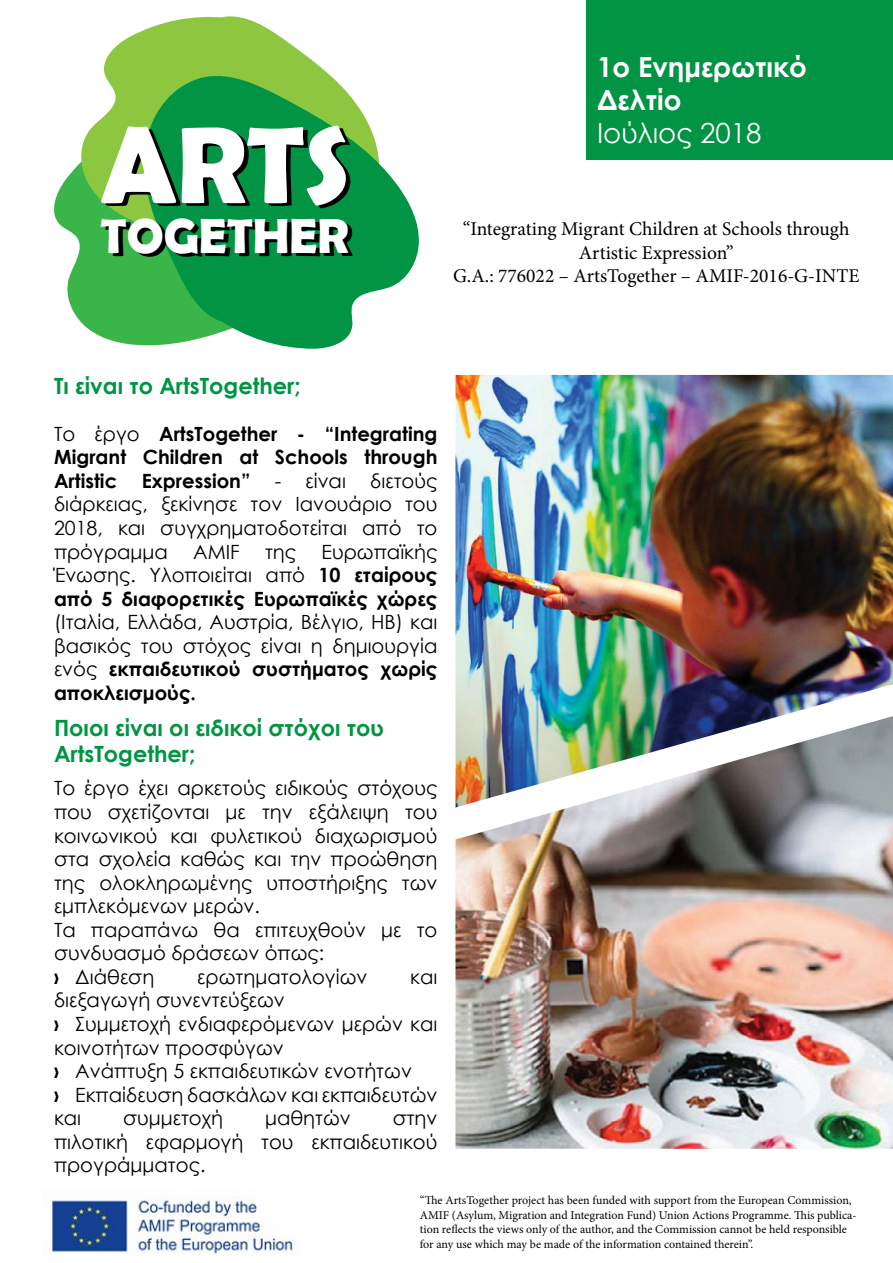
<style>
.page{position:relative;width:893px;height:1263px;background:#fff}
.page>*{position:absolute;margin:0;border:0;box-sizing:border-box;transform-origin:0 0}
.t1{font:700 109.65px "Berlin Sans FB Demi";color:#fff}
.t2{font:700 49.35px "Berlin Sans FB Demi";color:#fff}
.t3{font:700 27.75px/33.3px "Century Gothic";color:#fff}
.t4{font:27.75px "Century Gothic";color:#fff}
.t5{font:700 22.5px/27px "Century Gothic";color:#009444}
.t6{font:19.65px/23.5px "Century Gothic";color:#000;text-align:justify}
.t7{font:700 19.65px/23.5px "Century Gothic";color:#000;text-align:justify}
.t8{font:19.5px/23.4px "Minion Pro";color:#000;text-align:center}
.t9{font:12px/14.4px "Minion Pro";color:#000}
.s1{font-weight:700}
.s2{font-weight:400}
</style>
<div class="page">
<img style="left:51px;top:1199px;width:244px;height:55px">
<div style="left:587px;top:0;width:306px;height:159px;background:#009444"></div>
<svg style="left:54px;top:164px;width:88px;height:182px;fill:#39b54a"></svg>
<svg style="left:79px;top:16px;width:248px;height:228px;fill:#8dc63f"></svg>
<svg style="left:142px;top:72px;width:277px;height:277px;fill:#009444"></svg>
<img style="left:455px;top:807px;width:438px;height:342px">
<img style="left:455px;top:375px;width:438px;height:432px">
<h1 class="t1" style="left:101px;top:102px;width:251px">ARTS</h1>
<h2 class="t2" style="left:101px;top:208px;width:250px">TOGETHER</h2>
<h3 class="t3" style="left:597px;top:49px;width:211px">1ο Ενημερωτικό<br>Δελτίο</h3>
<h3 class="t4" style="left:597px;top:114px;width:166px">Ιούλιος 2018</h3>
<p class="t8" style="left:453px;top:217px;width:408px">“Integrating Migrant Children at Schools through<br>Artistic Expression”<br>G.A.: 776022 – ArtsTogether – AMIF-2016-G-INTE</p>
<p class="t5" style="left:54px;top:371px;width:248px">Τι είναι το ArtsTogether;</p>
<p class="t6" style="left:54px;top:421px;width:385px">Το έργο <span class="s1">ArtsTogether - “Integrating Migrant Children at Schools through Artistic Expression”</span> - είναι διετούς διάρκειας, ξεκίνησε τον Ιανουάριο του 2018, και συγχρηματοδοτείται από το πρόγραμμα</p>
<p class="t7" style="left:54px;top:539px;width:385px;text-indent:268px"><span class="s2">Ευρωπαϊκής Ένωσης. Υλοποιείται από</span> 10 εταίρους από 5 διαφορετικές Ευρωπαϊκές χώρες</p>
<p class="t6" style="left:54px;top:610px;width:385px">(Ιταλία, Ελλάδα, Αυστρία, Βέλγιο, ΗΒ) και βασικός του στόχος είναι η δημιουργία ενός <span class="s1">εκπαιδευτικού συστήματος χωρίς αποκλεισμούς.</span></p>
<p class="t5" style="left:54px;top:713px;width:331px">Ποιοι είναι οι ειδικοί στόχοι του<br>ArtsTogether;</p>
<p class="t6" style="left:54px;top:776px;width:385px;text-align:left">Το έργο έχει αρκετούς ειδικούς στόχους που σχετίζονται με την εξάλειψη του κοινωνικού και φυλετικού διαχωρισμού στα σχολεία καθώς και την προώθηση της ολοκληρωμένης υποστήριξης των εμπλεκόμενων μερών.<br>Τα παραπάνω θα επιτευχθούν με το συνδυασμό δράσεων όπως:<br><span class="s1">›</span> Διάθεση</p>
<p class="t6" style="left:193px;top:539px;width:48px">AMIF</p>
<p class="t6" style="left:265px;top:539px;width:33px">της</p>
<p class="t6" style="left:197px;top:965px;width:172px">ερωτηματολογίων</p>
<p class="t6" style="left:410px;top:965px;width:29px">και</p>
<p class="t6" style="left:54px;top:988px;width:385px;text-align:left">διεξαγωγή συνεντεύξεων<br><span class="s1">›</span> Συμμετοχή ενδιαφερόμενων μερών και κοινοτήτων προσφύγων<br><span class="s1">›</span> Ανάπτυξη 5 εκπαιδευτικών ενοτήτων<br><span class="s1">›</span> Εκπαίδευση δασκάλων και εκπαιδευτών και</p>
<p class="t6" style="left:123px;top:1106px;width:102px">συμμετοχή</p>
<p class="t6" style="left:265px;top:1106px;width:87px">μαθητών</p>
<p class="t6" style="left:54px;top:1106px;width:385px;text-indent:339px">στην πιλοτική εφαρμογή του εκπαιδευτικού προγράμματος.</p>
<p class="t9" style="left:420px;top:1193px;width:438px">“The ArtsTogether project has been funded with support from the European Commission, AMIF (Asylum, Migration and Integration Fund) Union Actions Programme. This publica&shy;tion reflects the views only of the author, and the Commission cannot be held responsible for any use which may be made of the information contained therein”.</p>
</div>
